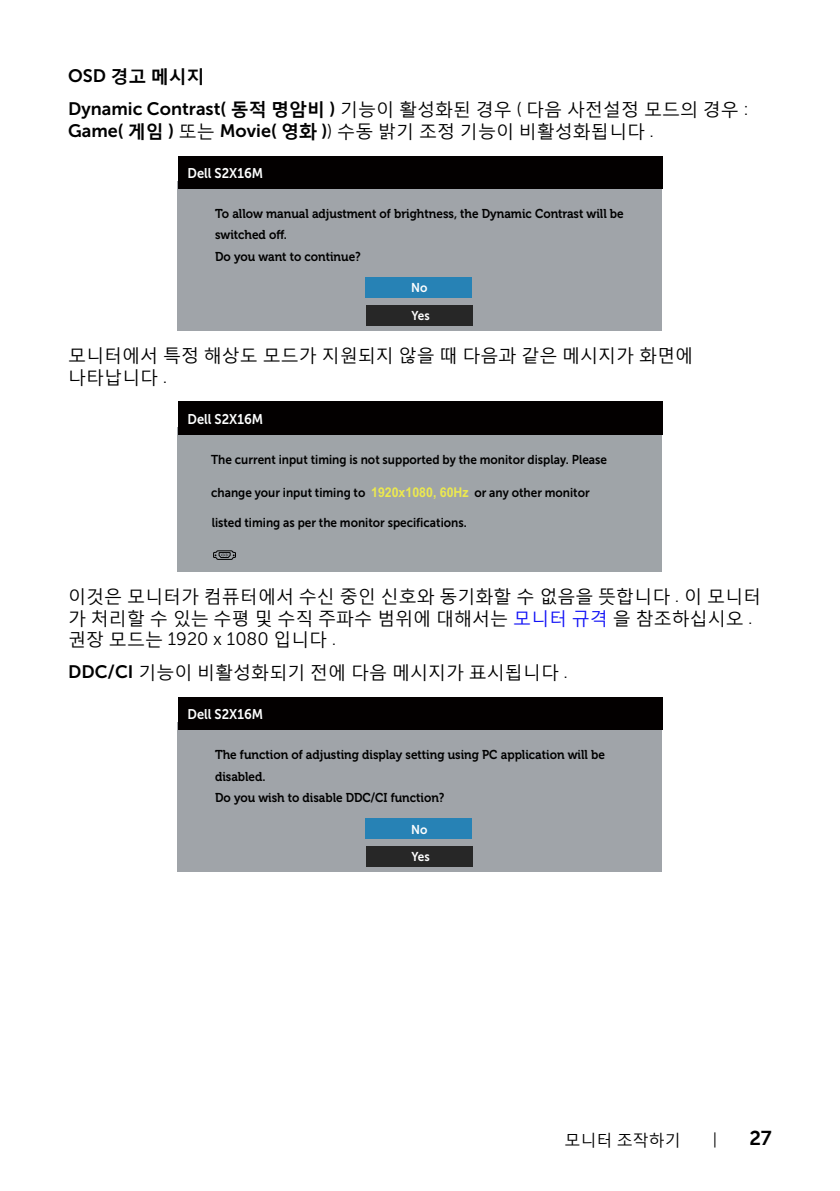
<style>
.page{position:relative;width:840px;height:1191px;background:#fff}
.page>*{position:absolute;margin:0;border:0;box-sizing:border-box;transform-origin:0 0}
.t1{font:20px "Museo Sans For Dell 700";color:#000}
.t2{font:18px/21.6px "Malgun Gothic";color:#000}
.t3{font:18px/33px "Museo Sans For Dell 700";color:#000}
.t4{font:18px "Museo Sans For Dell 300";color:#000}
.t5{font:16px "Malgun Gothic";color:#000}
.t6{font:16px "Museo Sans For Dell 300";color:#000}
.t7{font:14px "Museo Sans For Dell 700";color:#fff;scale:.92 1}
.t8{font:700 12.8px/21.6px "Museo For Dell";color:#000;scale:.92 1}
.t9{font:12.8px "Museo Sans For Dell 700";color:#000;scale:.92 1}
.t10{font:12.8px/27.2px "Museo Sans For Dell 700";color:#fff;scale:.92 1}
.s1{font-family:"Malgun Gothic";font-weight:700}
.s2{font-family:"Malgun Gothic"}
.s3{font-family:"Museo Sans For Dell 300"}
.s4{font-family:"Museo Sans For Dell 700"}
.s5{font-weight:700}
.s6{font-family:"Arial";font-weight:700;font-size:13.4px;color:#ece94f}
.s7{color:#1111f6}
</style>
<div class="page">
<div style="left:177px;top:181px;width:485px;height:149px;background:#a0a4a9"></div>
<div style="left:178px;top:156px;width:484px;height:32px;background:#030000"></div>
<div style="left:365px;top:277px;width:107px;height:21px;background:#2782b5"></div>
<div style="left:365px;top:305px;width:107px;height:21px;background:#272727"></div>
<div style="left:177px;top:427px;width:485px;height:144px;background:#9fa4a8"></div>
<div style="left:178px;top:401px;width:484px;height:33px;background:#030000"></div>
<svg style="left:213px;top:550px;width:23px;height:10px"></svg>
<div style="left:177px;top:722px;width:485px;height:149px;background:#a0a4a9"></div>
<div style="left:178px;top:696px;width:484px;height:33px;background:#030000"></div>
<div style="left:365px;top:818px;width:107px;height:20px;background:#2782b5"></div>
<div style="left:365px;top:846px;width:107px;height:20px;background:#272727"></div>
<h2 class="t3" style="left:68px;top:60px;width:681px">OSD <span class="s1">경고 메시지<br></span>Dynamic Contrast( <span class="s1">동적 명암비</span> ) <span class="s2">기능이 활성화된 경우</span> <span class="s3">(</span> <span class="s2">다음 사전설정 모드의 경우</span> <span class="s3">:</span></h2>
<h2 class="t2" style="left:68px;top:120px;width:587px"><span class="s4">Game(</span> <span class="s5">게임</span> <span class="s4">)</span> 또는 <span class="s4">Movie(</span> <span class="s5">영화</span> <span class="s4">)</span><span class="s3">)</span> 수동 밝기 조정 기능이 비활성화됩니다 <span class="s3">.</span></h2>
<p class="t7" style="left:187px;top:165px;width:84px">Dell S2X16M</p>
<p class="t8" style="left:215px;top:202px;width:445px">To allow manual adjustment of brightness, the Dynamic Contrast will be</p>
<p class="t8" style="left:215px;top:224px;width:160px">switched off.<br>Do you want to continue?</p>
<p class="t10" style="left:411px;top:274px;width:22px">No<br>Yes</p>
<h2 class="t2" style="left:68px;top:344px;width:626px">모니터에서 특정 해상도 모드가 지원되지 않을 때 다음과 같은 메시지가 화면에 나타납니다 <span class="s3">.</span></h2>
<p class="t7" style="left:187px;top:411px;width:84px">Dell S2X16M</p>
<p class="t9" style="left:211px;top:453px;width:431px">The current input timing is not supported by the monitor display. Please</p>
<p class="t9" style="left:211px;top:485px;width:413px">change your input timing to <span class="s6">1920x1080, 60Hz</span> or any other monitor</p>
<p class="t9" style="left:211px;top:516px;width:278px">listed timing as per the monitor specifications.</p>
<h2 class="t2" style="left:68px;top:585px;width:694px">이것은 모니터가 컴퓨터에서 수신 중인 신호와 동기화할 수 없음을 뜻합니다 <span class="s3">.</span> 이 모니터 가 처리할 수 있는 수평 및 수직 주파수 범위에 대해서는 <span class="s7">모니터 규격</span> 을 참조하십시오 <span class="s3">.</span></h2>
<h2 class="t4" style="left:68px;top:629px;width:269px"><span class="s2">권장 모드는</span> 1920 x 1080 <span class="s2">입니다</span> .</h2>
<h2 class="t2" style="left:68px;top:661px;width:501px"><span class="s4">DDC/CI</span> 기능이 비활성화되기 전에 다음 메시지가 표시됩니다 <span class="s3">.</span></h2>
<p class="t7" style="left:187px;top:706px;width:84px">Dell S2X16M</p>
<p class="t8" style="left:215px;top:743px;width:425px">The function of adjusting display setting using PC application will be</p>
<p class="t8" style="left:215px;top:765px;width:251px">disabled.<br>Do you wish to disable DDC/CI function?</p>
<p class="t10" style="left:411px;top:815px;width:22px">No<br>Yes</p>
<p class="t5" style="left:564px;top:1129px;width:118px">모니터 조작하기</p>
<p class="t6" style="left:712px;top:1130px;width:6px">|</p>
<h1 class="t1" style="left:749px;top:1126px;width:24px">27</h1>
</div>
